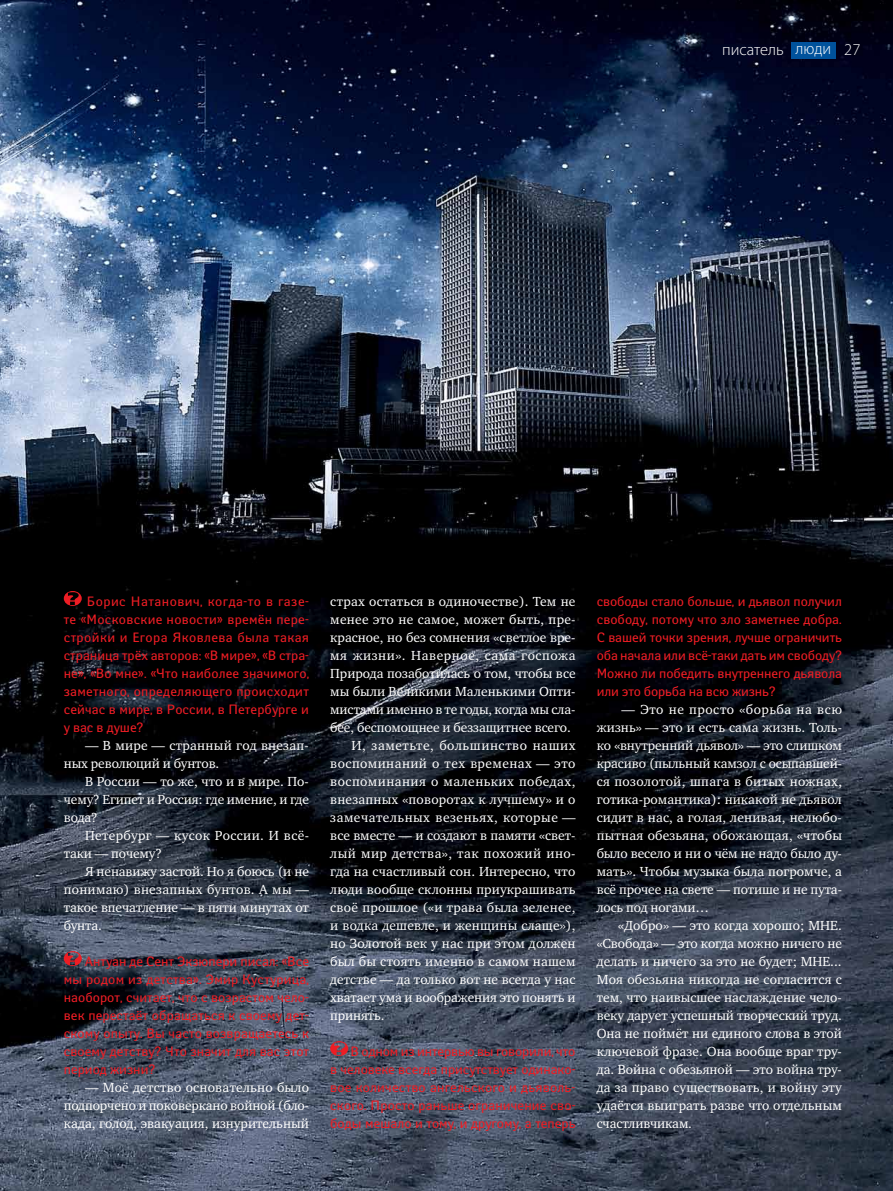
<style>
.page{position:relative;width:893px;height:1191px;background:#fff}
.page>*{position:absolute;margin:0;border:0;box-sizing:border-box;transform-origin:0 0}
.t1{font:300 16.5px "Myriad Pro";color:#fff}
.t2{font:13.5px/18px "Charter ITC";letter-spacing:.01em;color:#fff;text-align:justify}
.t3{font:13.5px/18px "Yanus";letter-spacing:.005em;color:#ed1d24;text-align:justify}
.t4{font:13.5px "Charter ITC";letter-spacing:-.01em;color:#fff}
.t5{font:13.5px "Charter ITC";letter-spacing:.035em;color:#fff}
.t6{font:13.5px "Charter ITC";letter-spacing:.03em;color:#fff}
.t7{font:13.5px "Charter ITC";letter-spacing:.04em;color:#fff}
</style>
<div class="page">
<img style="left:0;top:0;width:893px;height:1191px">
<div style="left:791px;top:42px;width:44px;height:17px;background:#00529c"></div>
<svg style="left:64px;top:591px;width:18px;height:15px"></svg>
<svg style="left:64px;top:951px;width:18px;height:15px"></svg>
<svg style="left:330px;top:1041px;width:18px;height:15px"></svg>
<p class="t1" style="left:722px;top:40px;width:140px">писатель люди 27</p>
<p class="t3" style="left:64px;top:592px;width:247px;text-indent:23px">Борис Натанович, когда-то в газе&shy;те «Московские новости» времён пере&shy;стройки и Егора Яковлева была такая страница трёх авторов: «В мире», «В стра&shy;не», «Во мне». «Что наиболее значимого, заметного, определяющего происходит сейчас в мире, в России, в Петербурге и у вас в душе?</p>
<p class="t2" style="left:64px;top:736px;width:247px;text-indent:21px">— В мире — странный год внезап&shy;ных революций и бунтов.</p>
<p class="t2" style="left:64px;top:772px;width:247px;text-indent:21px">В России — то же, что и в мире. По&shy;чему? Египет и Россия: где имение, и где вода?</p>
<p class="t2" style="left:64px;top:826px;width:247px;text-indent:21px">Петербург — кусок России. И всё&shy;таки — почему?</p>
<p class="t2" style="left:64px;top:862px;width:247px;text-indent:21px">Я ненавижу застой. Но я боюсь (и не понимаю) внезапных бунтов. А мы — такое впечатление — в пяти минутах от бунта.</p>
<p class="t3" style="left:64px;top:952px;width:247px;text-indent:21px">Антуан де Сент Экзюпери писал: «Все мы родом из детства». Эмир Кустурица, наоборот, считает, что с возрастом чело&shy;век перестаёт обращаться к своему дет&shy;скому опыту. Вы часто возвращаетесь к своему детству? Что значит для вас этот период жизни?</p>
<p class="t2" style="left:64px;top:1078px;width:247px;text-indent:21px">— Моё детство основательно было подпорчено и поковеркано войной (бло&shy;када, голод, эвакуация, изнурительный</p>
<p class="t2" style="left:330px;top:592px;width:247px">страх остаться в одиночестве). Тем не</p>
<p class="t2" style="left:330px;top:610px;width:247px">менее это не самое, может быть, пре-</p>
<p class="t2" style="left:330px;top:628px;width:247px">красное, но без сомнения «светлое вре-</p>
<p class="t7" style="left:330px;top:647px;width:247px">мя жизни». Наверное, сама госпожа</p>
<p class="t2" style="left:330px;top:664px;width:247px">Природа позаботилась о том, чтобы все</p>
<p class="t2" style="left:330px;top:682px;width:247px">мы были Великими Маленькими Опти-</p>
<p class="t4" style="left:330px;top:701px;width:247px">мистами именно в те годы, когда мы сла-</p>
<p class="t4" style="left:330px;top:719px;width:242px">бее, беспомощнее и беззащитнее всего.</p>
<p class="t7" style="left:352px;top:737px;width:226px">И, заметьте, большинство наших</p>
<p class="t6" style="left:330px;top:755px;width:247px">воспоминаний о тех временах — это</p>
<p class="t6" style="left:330px;top:773px;width:247px">воспоминания о маленьких победах,</p>
<p class="t2" style="left:330px;top:790px;width:247px">внезапных «поворотах к лучшему» и о</p>
<p class="t5" style="left:330px;top:809px;width:247px">замечательных везеньях, которые —</p>
<p class="t2" style="left:330px;top:826px;width:247px">все вместе — и создают в памяти «свет-</p>
<p class="t5" style="left:330px;top:845px;width:247px">лый мир детства», так похожий ино-</p>
<p class="t2" style="left:330px;top:862px;width:247px">гда на счастливый сон. Интересно, что</p>
<p class="t2" style="left:330px;top:880px;width:247px">люди вообще склонны приукрашивать</p>
<p class="t2" style="left:330px;top:898px;width:247px">своё прошлое («и трава была зеленее,</p>
<p class="t2" style="left:330px;top:916px;width:247px">и водка дешевле, и женщины слаще»),</p>
<p class="t2" style="left:330px;top:934px;width:247px">но Золотой век у нас при этом должен</p>
<p class="t2" style="left:330px;top:952px;width:247px">был бы стоять именно в самом нашем</p>
<p class="t2" style="left:330px;top:970px;width:247px">детстве — да только вот не всегда у нас</p>
<p class="t4" style="left:330px;top:988px;width:247px">хватает ума и воображения это понять и</p>
<p class="t4" style="left:330px;top:1006px;width:56px">принять.</p>
<p class="t3" style="left:330px;top:1042px;width:247px;text-indent:20px">В одном из интервью вы говорили, что в человеке всегда присутствует одинако&shy;вое количество ангельского и дьяволь&shy;ского. Просто раньше ограничение сво&shy;боды мешало и тому, и другому, а теперь</p>
<p class="t3" style="left:597px;top:592px;width:247px">свободы стало больше, и дьявол получил свободу, потому что зло заметнее добра.<br>С вашей точки зрения, лучше ограничить оба начала или всё-таки дать им свободу?<br>Можно ли победить внутреннего дьявола или это борьба на всю жизнь?</p>
<p class="t2" style="left:597px;top:700px;width:247px;text-indent:25px">— Это не просто «борьба на всю жизнь» — это и есть сама жизнь. Толь&shy;ко «внутренний дьявол» — это слишком красиво (пыльный камзол с осыпавшей&shy;ся позолотой, шпага в битых ножнах, готика-романтика): никакой не дьявол сидит в нас, а голая, ленивая, нелюбо&shy;пытная обезьяна, обожающая, «чтобы было весело и ни о чём не надо было ду&shy;мать». Чтобы музыка была погромче, а всё прочее на свете — потише и не пута&shy;лось под ногами…</p>
<p class="t2" style="left:597px;top:916px;width:247px;text-indent:21px">«Добро» — это когда хорошо; МНЕ. «Свобода» — это когда можно ничего не делать и ничего за это не будет; МНЕ...<br>Моя обезьяна никогда не согласится с тем, что наивысшее наслаждение чело&shy;веку дарует успешный творческий труд.<br>Она не поймёт ни единого слова в этой ключевой фразе. Она вообще враг тру&shy;да. Война с обезьяной — это война тру&shy;да за право существовать, и войну эту удаётся выиграть разве что отдельным счастливчикам.</p>
</div>
